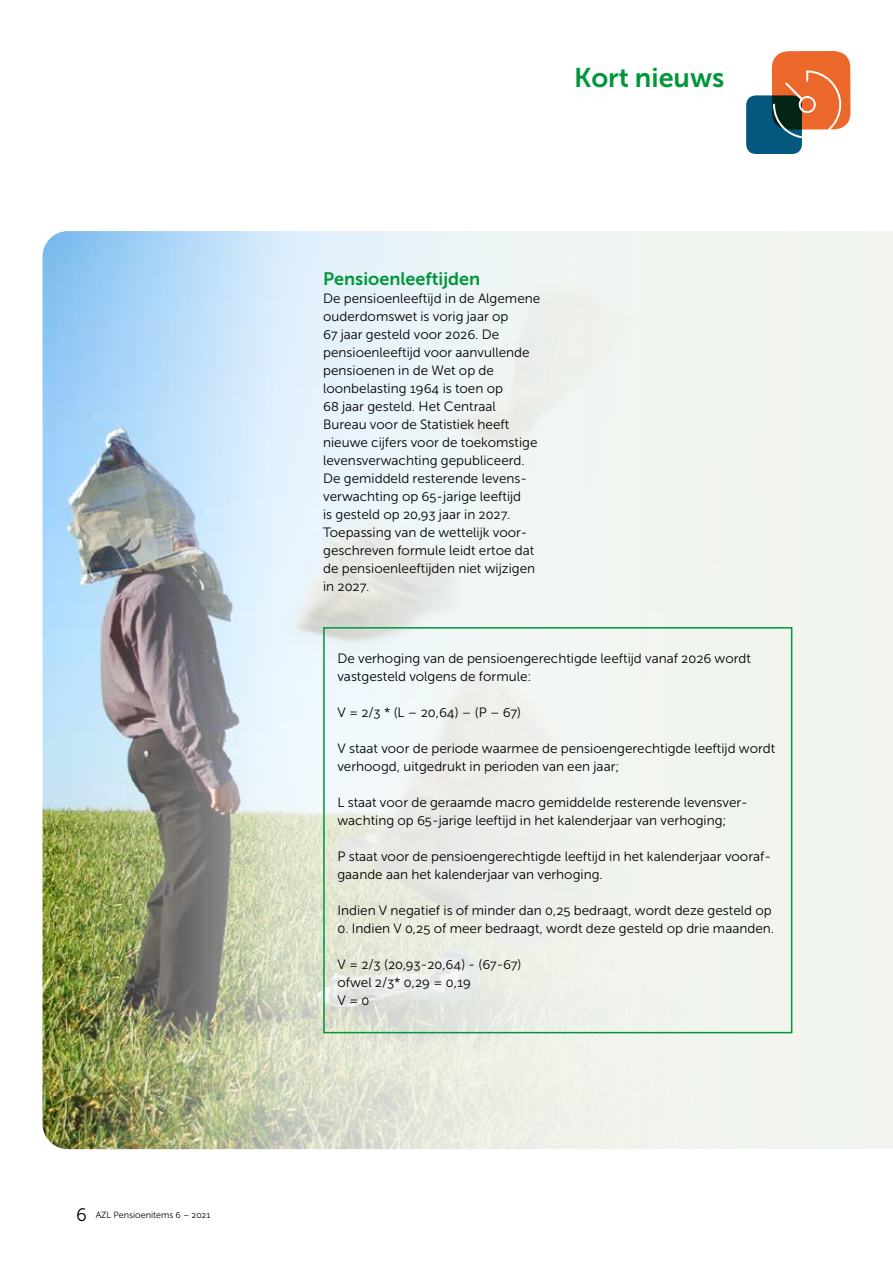
<style>
.page{position:relative;width:893px;height:1263px;background:#fff}
.page>*{position:absolute;margin:0;border:0;box-sizing:border-box;transform-origin:0 0}
.t1{font:27px "Museo Sans 700";color:#00963a}
.t2{font:18px "Museo Sans 700";color:#00963a}
.t3{font:13.5px/18px "Museo Sans 300";color:#000}
.t4{font:9px "Museo Sans 300";color:#000}
.s1{font-size:18px}
</style>
<div class="page">
<img style="left:43px;top:231px;width:850px;height:918px">
<svg style="left:746px;top:51px;width:104px;height:103px"></svg>
<div style="left:323px;top:627px;width:469px;height:406px;border:2px solid #00963a"></div>
<p class="t4" style="left:77px;top:1210px;width:135px"><span class="s1">6</span> AZL Pensioenitems 6 – 2021</p>
<h1 class="t1" style="left:574px;top:63px;width:152px">Kort nieuws</h1>
<h2 class="t2" style="left:323px;top:269px;width:158px">Pensioenleeftijden</h2>
<p class="t3" style="left:323px;top:289px;width:219px">De pensioenleeftijd in de Algemene ouderdomswet is vorig jaar op<br>67 jaar gesteld voor 2026. De pensioenleeftijd voor aanvullende pensioenen in de Wet op de loonbelasting 1964 is toen op<br>68 jaar gesteld. Het Centraal<br>Bureau voor de Statistiek heeft nieuwe cijfers voor de toekomstige levensverwachting gepubliceerd.<br>De gemiddeld resterende levens&shy;verwachting op 65-jarige leeftijd<br>is gesteld op 20,93 jaar in 2027.<br>Toepassing van de wettelijk voor&shy;geschreven formule leidt ertoe dat de pensioenleeftijden niet wijzigen in 2027.</p>
<p class="t3" style="left:337px;top:649px;width:415px">De verhoging van de pensioengerechtigde leeftijd vanaf 2026 wordt vastgesteld volgens de formule:</p>
<p class="t3" style="left:337px;top:703px;width:185px">V = 2/3 * (L – 20,64) – (P – 67)</p>
<p class="t3" style="left:337px;top:739px;width:439px">V staat voor de periode waarmee de pensioengerechtigde leeftijd wordt verhoogd, uitgedrukt in perioden van een jaar;</p>
<p class="t3" style="left:337px;top:793px;width:412px">L staat voor de geraamde macro gemiddelde resterende levensver&shy;wachting op 65-jarige leeftijd in het kalenderjaar van verhoging;</p>
<p class="t3" style="left:337px;top:847px;width:435px">P staat voor de pensioengerechtigde leeftijd in het kalenderjaar vooraf&shy;gaande aan het kalenderjaar van verhoging.</p>
<p class="t3" style="left:337px;top:901px;width:436px">Indien V negatief is of minder dan 0,25 bedraagt, wordt deze gesteld op</p>
<p class="t3" style="left:337px;top:919px;width:438px">0. Indien V 0,25 of meer bedraagt, wordt deze gesteld op drie maanden.</p>
<p class="t3" style="left:337px;top:955px;width:186px">V = 2/3 (20,93-20,64) - (67-67) ofwel 2/3* 0,29 = 0,19<br>V = 0</p>
</div>
